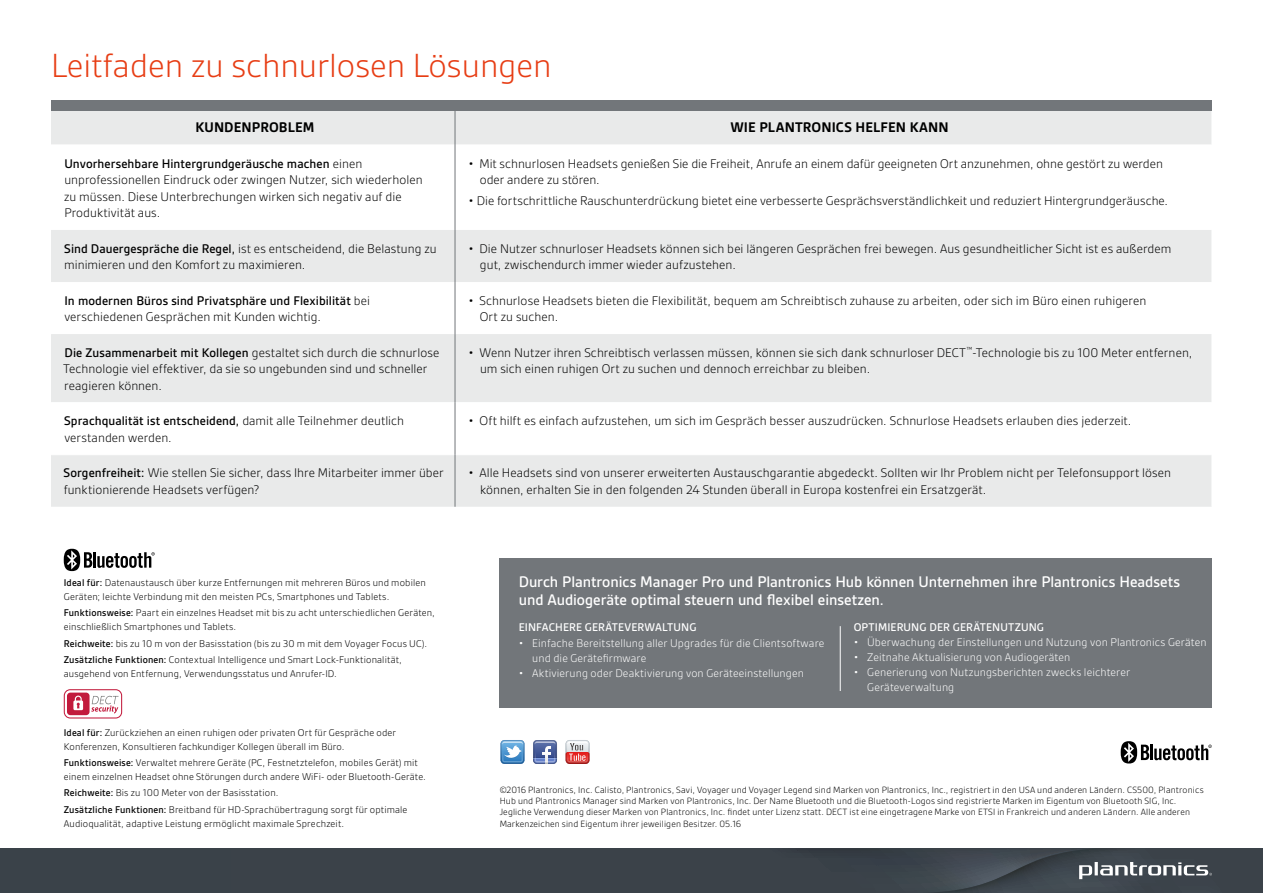
<style>
.page{position:relative;width:1263px;height:893px;background:#fff}
.page>*{position:absolute;margin:0;border:0;box-sizing:border-box;transform-origin:0 0}
.t1{font:300 36px "Gesta";color:#e73d14}
.t2{font:500 16.5px/18px "Gesta";color:#fff}
.t3{font:700 15px "Gesta";letter-spacing:.005em;color:#000}
.t4{font:300 13.5px/16.5px "Gesta";letter-spacing:.005em;color:#000}
.t5{font:500 13.5px/16.5px "Gesta";letter-spacing:.005em;color:#000}
.t6{font:300 12px/15px "Gesta";letter-spacing:.01em;color:#fff}
.t7{font:500 12px "Gesta";letter-spacing:.01em;color:#fff}
.t8{font:300 10.5px/13.5px "Gesta";letter-spacing:.015em;color:#000}
.t9{font:300 9.75px/11.2px "Gesta";letter-spacing:.015em;color:#000}
.s1{font-weight:500}
.s2{font-weight:300}
</style>
<div class="page">
<svg style="left:51px;top:111px;width:1160px;height:396px;fill:#e9eaea"></svg>
<hr style="left:51px;top:402px;width:404px;height:1px;background:#fff">
<hr style="left:455px;top:402px;width:757px;height:1px;background:#fff">
<hr style="left:51px;top:454px;width:404px;height:1px;background:#fff">
<hr style="left:455px;top:454px;width:757px;height:1px;background:#fff">
<hr style="left:51px;top:145px;width:404px;height:1px;background:#fff">
<hr style="left:455px;top:145px;width:757px;height:1px;background:#fff">
<hr style="left:455px;top:111px;width:1px;height:34px;background:#72767a">
<hr style="left:455px;top:145px;width:1px;height:85px;background:#72767a">
<hr style="left:455px;top:230px;width:1px;height:52px;background:#72767a">
<hr style="left:455px;top:282px;width:1px;height:52px;background:#72767a">
<hr style="left:455px;top:334px;width:1px;height:69px;background:#72767a">
<hr style="left:455px;top:403px;width:1px;height:52px;background:#72767a">
<hr style="left:455px;top:455px;width:1px;height:52px;background:#72767a">
<div style="left:51px;top:100px;width:1161px;height:11px;background:#72767a"></div>
<div style="left:0;top:848px;width:1263px;height:45px;background:#3a4249"></div>
<svg style="left:796px;top:849px;width:416px;height:44px"></svg>
<svg style="left:64px;top:689px;width:58px;height:29px"></svg>
<svg style="left:64px;top:549px;width:91px;height:22px"></svg>
<svg style="left:533px;top:740px;width:24px;height:24px"></svg>
<svg style="left:565px;top:740px;width:24px;height:24px"></svg>
<svg style="left:500px;top:740px;width:24px;height:24px"></svg>
<div style="left:500px;top:558px;width:712px;height:150px;background:#72767a"></div>
<hr style="left:840px;top:626px;width:1px;height:65px;background:#fff">
<svg style="left:1121px;top:741px;width:91px;height:22px"></svg>
<h1 class="t1" style="left:51px;top:45px;width:502px">Leitfaden zu schnurlosen Lösungen</h1>
<p class="t3" style="left:195px;top:119px;width:120px">KUNDENPROBLEM</p>
<p class="t3" style="left:730px;top:119px;width:220px">WIE PLANTRONICS HELFEN KANN</p>
<p class="t4" style="left:64px;top:155px;width:360px"><span class="s1">Unvorhersehbare Hintergrundgeräusche machen</span> einen unprofessionellen Eindruck oder zwingen Nutzer, sich wiederholen zu müssen. Diese Unterbrechungen wirken sich negativ auf die Produktivität aus.</p>
<p class="t4" style="left:480px;top:155px;width:685px;text-indent:-11px">• Mit schnurlosen Headsets genießen Sie die Freiheit, Anrufe an einem dafür geeigneten Ort anzunehmen, ohne gestört zu werden oder andere zu stören.</p>
<p class="t4" style="left:469px;top:192px;width:701px">• Die fortschrittliche Rauschunterdrückung bietet eine verbesserte Gesprächsverständlichkeit und reduziert Hintergrundgeräusche.</p>
<p class="t4" style="left:64px;top:240px;width:374px"><span class="s1">Sind Dauergespräche die Regel,</span> ist es entscheidend, die Belastung zu minimieren und den Komfort zu maximieren.</p>
<p class="t4" style="left:480px;top:240px;width:693px;text-indent:-11px">• Die Nutzer schnurloser Headsets können sich bei längeren Gesprächen frei bewegen. Aus gesundheitlicher Sicht ist es außerdem gut, zwischendurch immer wieder aufzustehen.</p>
<p class="t5" style="left:64px;top:292px;width:307px">In modernen Büros sind Privatsphäre und Flexibilität <span class="s2">bei verschiedenen Gesprächen mit Kunden wichtig.</span></p>
<p class="t4" style="left:480px;top:292px;width:668px;text-indent:-11px">• Schnurlose Headsets bieten die Flexibilität, bequem am Schreibtisch zuhause zu arbeiten, oder sich im Büro einen ruhigeren<br>Ort zu suchen.</p>
<p class="t4" style="left:63px;top:344px;width:378px"><span class="s1">Die Zusammenarbeit mit Kollegen</span> gestaltet sich durch die schnurlose<br>Technologie viel effektiver, da sie so ungebunden sind und schneller reagieren können.</p>
<p class="t4" style="left:480px;top:344px;width:714px;text-indent:-11px">• Wenn Nutzer ihren Schreibtisch verlassen müssen, können sie sich dank schnurloser DECT<sup>™</sup>-Technologie bis zu 100 Meter entfernen, um sich einen ruhigen Ort zu suchen und dennoch erreichbar zu bleiben.</p>
<p class="t4" style="left:64px;top:413px;width:341px"><span class="s1">Sprachqualität ist entscheidend,</span> damit alle Teilnehmer deutlich verstanden werden.</p>
<p class="t4" style="left:469px;top:413px;width:664px">• Oft hilft es einfach aufzustehen, um sich im Gespräch besser auszudrücken. Schnurlose Headsets erlauben dies jederzeit.</p>
<p class="t4" style="left:64px;top:465px;width:382px"><span class="s1">Sorgenfreiheit:</span> Wie stellen Sie sicher, dass Ihre Mitarbeiter immer über funktionierende Headsets verfügen?</p>
<p class="t4" style="left:480px;top:465px;width:692px;text-indent:-12px">• Alle Headsets sind von unserer erweiterten Austauschgarantie abgedeckt. Sollten wir Ihr Problem nicht per Telefonsupport lösen können, erhalten Sie in den folgenden 24 Stunden überall in Europa kostenfrei ein Ersatzgerät.</p>
<p class="t8" style="left:64px;top:576px;width:364px"><span class="s1">Ideal für:</span> Datenaustausch über kurze Entfernungen mit mehreren Büros und mobilen<br>Geräten; leichte Verbindung mit den meisten PCs, Smartphones und Tablets.</p>
<p class="t8" style="left:64px;top:606px;width:373px"><span class="s1">Funktionsweise:</span> Paart ein einzelnes Headset mit bis zu acht unterschiedlichen Geräten, einschließlich Smartphones und Tablets.</p>
<p class="t8" style="left:64px;top:635px;width:365px;line-height:16.6px"><span class="s1">Reichweite:</span> bis zu 10 m von der Basisstation (bis zu 30 m mit dem Voyager Focus UC).<br><span class="s1">Zusätzliche Funktionen:</span> Contextual Intelligence und Smart Lock-Funktionalität,</p>
<p class="t8" style="left:64px;top:666px;width:275px">ausgehend von Entfernung, Verwendungsstatus und Anrufer-ID.</p>
<p class="t8" style="left:64px;top:726px;width:334px"><span class="s1">Ideal für:</span> Zurückziehen an einen ruhigen oder privaten Ort für Gespräche oder<br>Konferenzen, Konsultieren fachkundiger Kollegen überall im Büro.</p>
<p class="t8" style="left:64px;top:756px;width:364px"><span class="s1">Funktionsweise:</span> Verwaltet mehrere Geräte (PC, Festnetztelefon, mobiles Gerät) mit einem einzelnen Headset ohne Störungen durch andere WiFi- oder Bluetooth-Geräte.</p>
<p class="t8" style="left:64px;top:785px;width:345px;line-height:16.6px"><span class="s1">Reichweite:</span> Bis zu 100 Meter von der Basisstation.<br><span class="s1">Zusätzliche Funktionen:</span> Breitband für HD-Sprachübertragung sorgt für optimale</p>
<p class="t8" style="left:64px;top:816px;width:282px">Audioqualität, adaptive Leistung ermöglicht maximale Sprechzeit.</p>
<p class="t2" style="left:519px;top:573px;width:663px">Durch Plantronics Manager Pro und Plantronics Hub können Unternehmen ihre Plantronics Headsets und Audiogeräte optimal steuern und flexibel einsetzen.</p>
<p class="t7" style="left:854px;top:620px;width:192px">OPTIMIERUNG DER GERÄTENUTZUNG</p>
<p class="t6" style="left:854px;top:634px;width:354px">• Überwachung der Einstellungen und Nutzung von Plantronics Geräten</p>
<p class="t6" style="left:854px;top:649px;width:218px">• Zeitnahe Aktualisierung von Audiogeräten</p>
<p class="t6" style="left:867px;top:664px;width:264px;text-indent:-14px">• Generierung von Nutzungsberichten zwecks leichterer<br>Geräteverwaltung</p>
<p class="t7" style="left:519px;top:620px;width:179px">EINFACHERE GERÄTEVERWALTUNG</p>
<p class="t6" style="left:532px;top:635px;width:294px;text-indent:-14px">• Einfache Bereitstellung aller Upgrades für die Clientsoftware und die Gerätefirmware</p>
<p class="t6" style="left:519px;top:665px;width:286px">• Aktivierung oder Deaktivierung von Geräteeinstellungen</p>
<p class="t9" style="left:500px;top:784px;width:705px">©2016 Plantronics, Inc. Calisto, Plantronics, Savi, Voyager und Voyager Legend sind Marken von Plantronics, Inc., registriert in den USA und anderen Ländern. CS500, Plantronics Hub und Plantronics Manager sind Marken von Plantronics, Inc. Der Name Bluetooth und die Bluetooth-Logos sind registrierte Marken im Eigentum von Bluetooth SIG, Inc.<br>Jegliche Verwendung dieser Marken von Plantronics, Inc. findet unter Lizenz statt. DECT ist eine eingetragene Marke von ETSI in Frankreich und anderen Ländern. Alle anderen Markenzeichen sind Eigentum ihrer jeweiligen Besitzer. 05.16</p>
</div>
